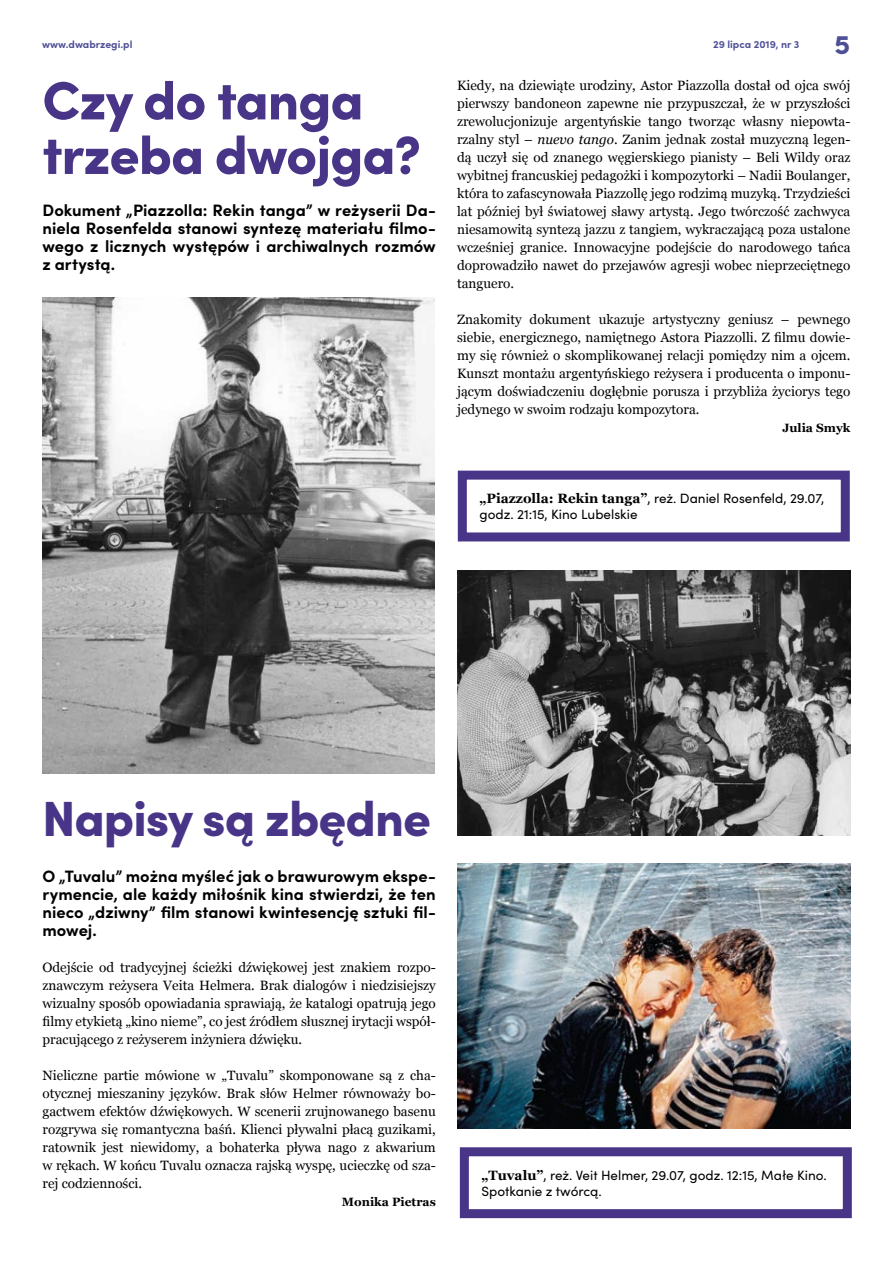
<style>
.page{position:relative;width:893px;height:1263px;background:#fff}
.page>*{position:absolute;margin:0;border:0;box-sizing:border-box;transform-origin:0 0}
.t1{font:900 54px/54.6px "Sofia Pro";letter-spacing:-.02em;color:#483588}
.t2{font:900 49.5px "Sofia Pro";letter-spacing:-.02em;color:#483588}
.t3{font:900 27px "Sofia Pro";color:#4e5096}
.t4{font:700 16.5px/18px "Sofia Pro";color:#000;text-align:justify}
.t5{font:13.5px/18px "Georgia";color:#000;text-align:justify}
.t6{font:13.5px/16.2px "Sofia Pro";color:#000}
.t7{font:700 12px "Georgia";color:#000}
.t8{font:700 10.5px "Sofia Pro";color:#4e5096}
.s1{font-style:italic}
.s2{font-family:"Georgia";font-weight:700}
</style>
<div class="page">
<div style="left:458px;top:471px;width:392px;height:70px;border:9px solid #483588"></div>
<div style="left:460px;top:1147px;width:392px;height:71px;border:9px solid #483588"></div>
<img style="left:42px;top:297px;width:393px;height:477px">
<img style="left:457px;top:570px;width:393px;height:266px">
<img style="left:457px;top:863px;width:393px;height:266px">
<p class="t8" style="left:42px;top:37px;width:92px">www.dwabrzegi.pl</p>
<p class="t8" style="left:713px;top:37px;width:88px">29 lipca 2019, nr 3</p>
<h3 class="t3" style="left:835px;top:24px;width:17px">5</h3>
<h1 class="t1" style="left:42px;top:68px;width:380px">Czy do tanga trzeba dwojga?</h1>
<p class="t4" style="left:43px;top:200px;width:395px">Dokument „Piazzolla: Rekin tanga” w reżyserii Da&shy;niela Rosenfelda stanowi syntezę materiału filmo&shy;wego z licznych występów i archiwalnych rozmów z artystą.</p>
<p class="t5" style="left:457px;top:77px;width:395px">Kiedy, na dziewiąte urodziny, Astor Piazzolla dostał od ojca swój pierwszy bandoneon zapewne nie przypuszczał, że w przyszłości zrewolucjonizuje argentyńskie tango tworząc własny niepowta&shy;rzalny styl – <span class="s1">nuevo tango</span>. Zanim jednak został muzyczną legen&shy;dą uczył się od znanego węgierskiego pianisty – Beli Wildy oraz wybitnej francuskiej pedagożki i kompozytorki – Nadii Boulanger, która to zafascynowała Piazzollę jego rodzimą muzyką. Trzydzieści lat później był światowej sławy artystą. Jego twórczość zachwyca niesamowitą syntezą jazzu z tangiem, wykraczającą poza ustalone wcześniej granice. Innowacyjne podejście do narodowego tańca doprowadziło nawet do przejawów agresji wobec nieprzeciętnego tanguero.</p>
<p class="t5" style="left:457px;top:311px;width:395px">Znakomity dokument ukazuje artystyczny geniusz – pewnego siebie, energicznego, namiętnego Astora Piazzolli. Z filmu dowie&shy;my się również o skomplikowanej relacji pomiędzy nim a ojcem.<br>Kunszt montażu argentyńskiego reżysera i producenta o imponu&shy;jącym doświadczeniu dogłębnie porusza i przybliża życiorys tego jedynego w swoim rodzaju kompozytora.</p>
<p class="t7" style="left:782px;top:420px;width:70px">Julia Smyk</p>
<p class="t6" style="left:480px;top:489px;width:346px"><span class="s2">„Piazzolla: Rekin tanga”</span>, reż. Daniel Rosenfeld, 29.07, godz. 21:15, Kino Lubelskie</p>
<h2 class="t2" style="left:42px;top:779px;width:390px">Napisy są zbędne</h2>
<p class="t4" style="left:43px;top:866px;width:395px">O „Tuvalu” można myśleć jak o brawurowym ekspe&shy;rymencie, ale każdy miłośnik kina stwierdzi, że ten nieco „dziwny” film stanowi kwintesencję sztuki fil&shy;mowej.</p>
<p class="t5" style="left:43px;top:959px;width:395px">Odejście od tradycyjnej ścieżki dźwiękowej jest znakiem rozpo&shy;znawczym reżysera Veita Helmera. Brak dialogów i niedzisiejszy wizualny sposób opowiadania sprawiają, że katalogi opatrują jego filmy etykietą „kino nieme”, co jest źródłem słusznej irytacji współ&shy;pracującego z reżyserem inżyniera dźwięku.</p>
<p class="t5" style="left:43px;top:1067px;width:395px">Nieliczne partie mówione w „Tuvalu” skomponowane są z cha&shy;otycznej mieszaniny języków. Brak słów Helmer równoważy bo&shy;gactwem efektów dźwiękowych. W scenerii zrujnowanego basenu rozgrywa się romantyczna baśń. Klienci pływalni płacą guzikami, ratownik jest niewidomy, a bohaterka pływa nago z akwarium w rękach. W końcu Tuvalu oznacza rajską wyspę, ucieczkę od sza&shy;rej codzienności.</p>
<p class="t7" style="left:342px;top:1194px;width:96px">Monika Pietras</p>
<p class="t6" style="left:482px;top:1166px;width:347px"><span class="s2">„Tuvalu”</span>, reż. Veit Helmer, 29.07, godz. 12:15, Małe Kino.<br>Spotkanie z twórcą.</p>
</div>
